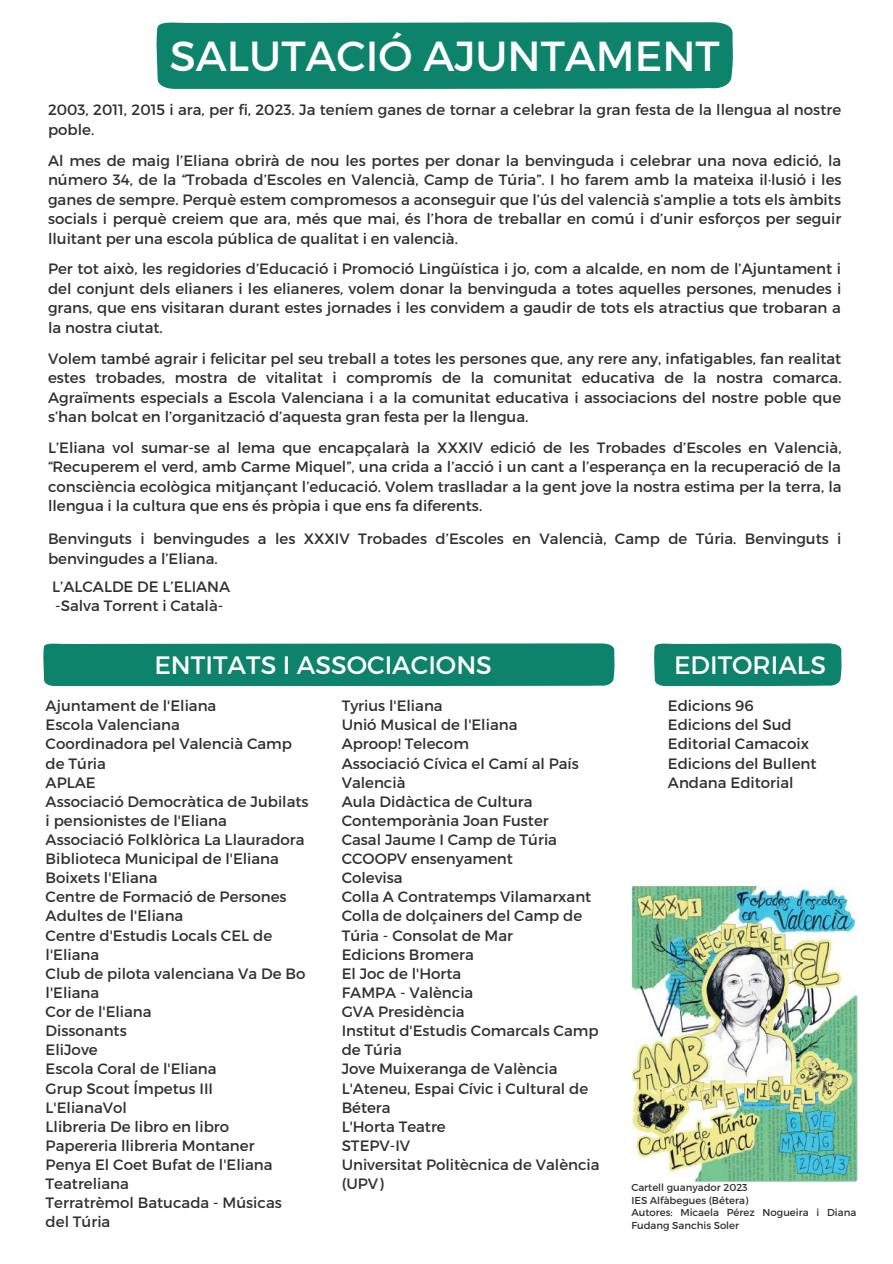
<style>
.page{position:relative;width:893px;height:1264px;background:#fff}
.page>*{position:absolute;margin:0;border:0;box-sizing:border-box;transform-origin:0 0}
.t1{font:42px "Montserrat";color:#fff}
.t2{font:25.2px "Montserrat";color:#fff}
.t3{font:15px/19px "Montserrat";color:#303030}
.t4{font:10.05px/12.6px "Montserrat";color:#303030}
</style>
<div class="page">
<div style="left:156px;top:22px;width:576px;height:67px;background:#0e836b"></div>
<div style="left:43px;top:643px;width:571px;height:43px;background:#0e836b"></div>
<div style="left:654px;top:643px;width:187px;height:43px;background:#0e836b"></div>
<img style="left:632px;top:886px;width:224px;height:294px">
<h1 class="t1" style="left:170px;top:29px;width:551px">SALUTACIÓ AJUNTAMENT</h1>
<p class="t3" style="left:48px;top:100px;width:794px;line-height:19.5px">2003, 2011, 2015 i ara, per fi, 2023. Ja teníem ganes de tornar a celebrar la gran festa de la llengua al nostre poble.</p>
<p class="t3" style="left:48px;top:150px;width:794px;line-height:19.5px;text-align:justify">Al mes de maig l’Eliana obrirà de nou les portes per donar la benvinguda i celebrar una nova edició, la número 34, de la “Trobada d’Escoles en Valencià, Camp de Túria”. I ho farem amb la mateixa il·lusió i les ganes de sempre. Perquè estem compromesos a aconseguir que l’ús del valencià s’amplie a tots els àmbits socials i perquè creiem que ara, més que mai, és l’hora de treballar en comú i d’unir esforços per seguir lluitant per una escola pública de qualitat i en valencià.</p>
<p class="t3" style="left:48px;top:258px;width:794px;line-height:19.5px;text-align:justify">Per tot això, les regidories d’Educació i Promoció Lingüística i jo, com a alcalde, en nom de l’Ajuntament i del conjunt dels elianers i les elianeres, volem donar la benvinguda a totes aquelles persones, menudes i grans, que ens visitaran durant estes jornades i les convidem a gaudir de tots els atractius que trobaran a la nostra ciutat.</p>
<p class="t3" style="left:48px;top:348px;width:795px;line-height:19.5px;text-align:justify">Volem també agrair i felicitar pel seu treball a totes les persones que, any rere any, infatigables, fan realitat estes trobades, mostra de vitalitat i compromís de la comunitat educativa de la nostra comarca.<br>Agraïments especials a Escola Valenciana i a la comunitat educativa i associacions del nostre poble que s’han bolcat en l’organització d’aquesta gran festa per la llengua.</p>
<p class="t3" style="left:48px;top:437px;width:795px;line-height:19.5px;text-align:justify">L’Eliana vol sumar-se al lema que encapçalarà la XXXIV edició de les Trobades d’Escoles en Valencià, “Recuperem el verd, amb Carme Miquel”, una crida a l’acció i un cant a l’esperança en la recuperació de la consciència ecològica mitjançant l’educació. Volem traslladar a la gent jove la nostra estima per la terra, la llengua i la cultura que ens és pròpia i que ens fa diferents.</p>
<p class="t3" style="left:48px;top:528px;width:795px;line-height:19.5px">Benvinguts i benvingudes a les XXXIV Trobades d’Escoles en Valencià, Camp de Túria. Benvinguts i benvingudes a l’Eliana.</p>
<p class="t3" style="left:52px;top:576px;width:179px">L’ALCALDE DE L’ELIANA -Salva Torrent i Català-</p>
<h2 class="t2" style="left:154px;top:649px;width:339px">ENTITATS I ASSOCIACIONS</h2>
<h2 class="t2" style="left:674px;top:649px;width:153px">EDITORIALS</h2>
<p class="t3" style="left:46px;top:695px;width:264px">Ajuntament de l'Eliana<br>Escola Valenciana<br>Coordinadora pel Valencià Camp de Túria<br>APLAE<br>Associació Democràtica de Jubilats i pensionistes de l'Eliana<br>Associació Folklòrica La Llauradora<br>Biblioteca Municipal de l'Eliana<br>Boixets l'Eliana<br>Centre de Formació de Persones<br>Adultes de l'Eliana<br>Centre d'Estudis Locals CEL de l'Eliana<br>Club de pilota valenciana Va De Bo l'Eliana<br>Cor de l'Eliana<br>Dissonants<br>EliJove<br>Escola Coral de l'Eliana<br>Grup Scout Ímpetus III<br>L'ElianaVol<br>Llibreria De libro en libro<br>Papereria llibreria Montaner<br>Penya El Coet Bufat de l'Eliana<br>Teatreliana<br>Terratrèmol Batucada - Músicas del Túria</p>
<p class="t3" style="left:668px;top:695px;width:150px">Edicions 96<br>Edicions del Sud<br>Editorial Camacoix<br>Edicions del Bullent<br>Andana Editorial</p>
<p class="t3" style="left:341px;top:695px;width:259px">Tyrius l'Eliana<br>Unió Musical de l'Eliana<br>Aproop! Telecom<br>Associació Cívica el Camí al País<br>Valencià<br>Aula Didàctica de Cultura<br>Contemporània Joan Fuster<br>Casal Jaume I Camp de Túria<br>CCOOPV ensenyament<br>Colevisa<br>Colla A Contratemps Vilamarxant<br>Colla de dolçainers del Camp de<br>Túria - Consolat de Mar<br>Edicions Bromera<br>El Joc de l'Horta<br>FAMPA - València<br>GVA Presidència<br>Institut d'Estudis Comarcals Camp de Túria<br>Jove Muixeranga de València<br>L'Ateneu, Espai Cívic i Cultural de<br>Bétera<br>L'Horta Teatre<br>STEPV-IV<br>Universitat Politècnica de València (UPV)</p>
<p class="t4" style="left:631px;top:1180px;width:226px">Cartell guanyador 2023<br>IES Alfàbegues (Bétera)<br>Autores: Micaela Pérez Nogueira i Diana<br>Fudang Sanchis Soler</p>
</div>
